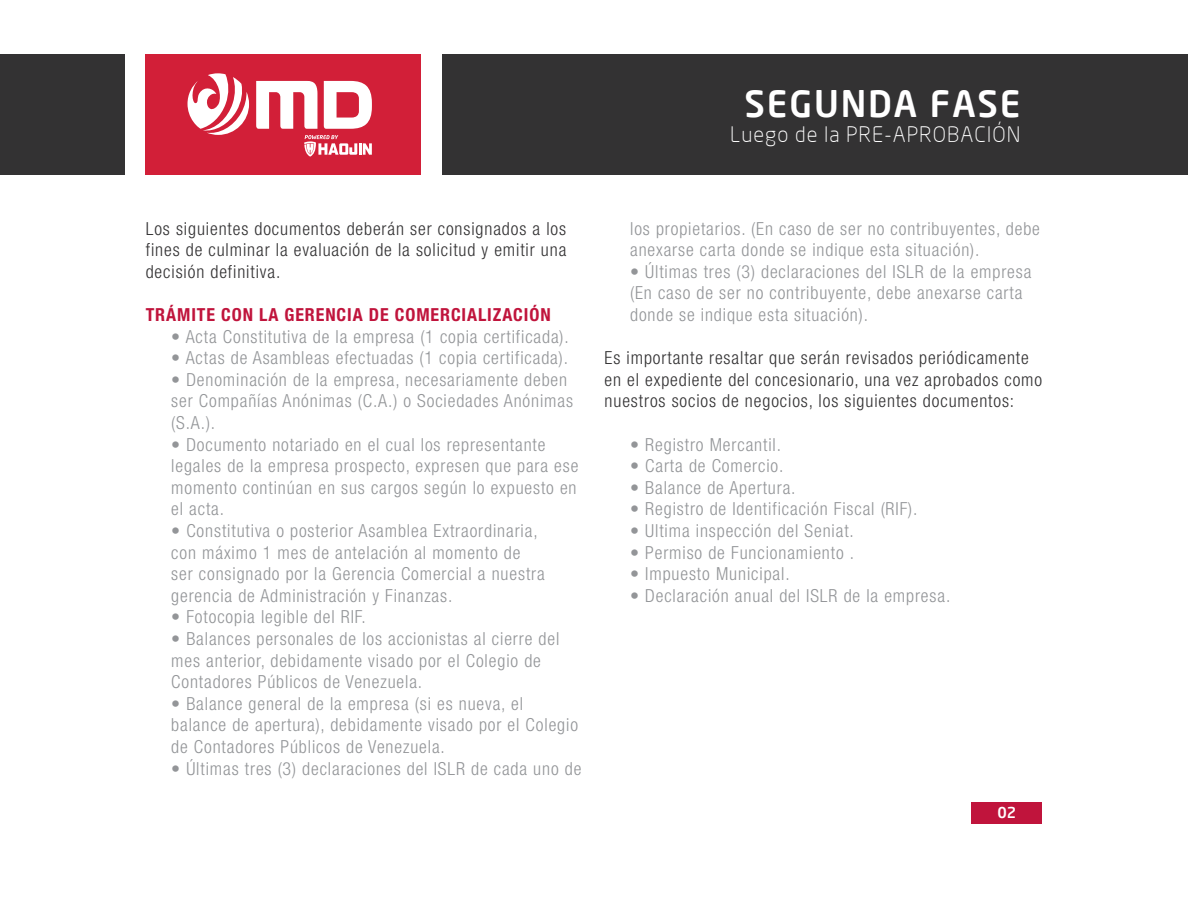
<style>
.page{position:relative;width:1188px;height:918px;background:#fff}
.page>*{position:absolute;margin:0;border:0;box-sizing:border-box;transform-origin:0 0}
.t1{font:500 36px "Neo Sans";letter-spacing:.05em;color:#fff}
.t2{font:300 21px "Neo Sans";letter-spacing:.05em;color:#fff}
.t3{font:300 condensed 18px/21.6px "Helvetica Neue";letter-spacing:.05em;color:#939598}
.t4{font:300 condensed 18px/21.6px "Helvetica Neue";letter-spacing:.05em;color:#333233;text-align:justify}
.t5{font:700 condensed 18px "Helvetica Neue";letter-spacing:.05em;color:#c0143c}
.t6{font:500 15px "Neo Sans";color:#fff}
</style>
<div class="page">
<div style="left:442px;top:54px;width:746px;height:120px;background:#333233"></div>
<div style="left:146px;top:54px;width:275px;height:120px;background:#d21f38"></div>
<div style="left:0;top:54px;width:125px;height:120px;background:#333233"></div>
<svg style="left:256px;top:81px;width:61px;height:48px"></svg>
<svg style="left:188px;top:73px;width:61px;height:62px"></svg>
<svg style="left:324px;top:81px;width:48px;height:48px"></svg>
<svg style="left:304px;top:135px;width:68px;height:22px"></svg>
<div style="left:972px;top:802px;width:70px;height:21px;background:#c0143c"></div>
<p class="t1" style="left:745px;top:81px;width:277px">SEGUNDA FASE</p>
<p class="t2" style="left:730px;top:121px;width:292px">Luego de la PRE-APROBACIÓN</p>
<p class="t4" style="left:146px;top:217px;width:422px">Los siguientes documentos deberán ser consignados a los fines de culminar la evaluación de la solicitud y emitir una decisión definitiva.</p>
<p class="t5" style="left:146px;top:304px;width:406px">TRÁMITE CON LA GERENCIA DE COMERCIALIZACIÓN</p>
<p class="t3" style="left:171px;top:325px;width:399px">• Acta Constitutiva de la empresa (1 copia certificada).</p>
<p class="t3" style="left:171px;top:347px;width:398px">• Actas de Asambleas efectuadas (1 copia certificada).</p>
<p class="t3" style="left:171px;top:368px;width:403px">• Denominación de la empresa, necesariamente deben ser Compañías Anónimas (C.A.) o Sociedades Anónimas (S.A.).</p>
<p class="t3" style="left:171px;top:433px;width:409px">• Documento notariado en el cual los representante legales de la empresa prospecto, expresen que para ese momento continúan en sus cargos según lo expuesto en el acta.</p>
<p class="t3" style="left:171px;top:520px;width:375px">• Constitutiva o posterior Asamblea Extraordinaria, con máximo 1 mes de antelación al momento de ser consignado por la Gerencia Comercial a nuestra gerencia de Administración y Finanzas.</p>
<p class="t3" style="left:171px;top:606px;width:196px">• Fotocopia legible del RIF.</p>
<p class="t3" style="left:171px;top:628px;width:390px">• Balances personales de los accionistas al cierre del mes anterior, debidamente visado por el Colegio de<br>Contadores Públicos de Venezuela.</p>
<p class="t3" style="left:171px;top:692px;width:408px">• Balance general de la empresa (si es nueva, el balance de apertura), debidamente visado por el Colegio de Contadores Públicos de Venezuela.</p>
<p class="t3" style="left:171px;top:757px;width:412px">• Últimas tres (3) declaraciones del ISLR de cada uno de</p>
<p class="t3" style="left:630px;top:217px;width:411px">los propietarios. (En caso de ser no contribuyentes, debe anexarse carta donde se indique esta situación).</p>
<p class="t3" style="left:630px;top:260px;width:403px">• Últimas tres (3) declaraciones del ISLR de la empresa (En caso de ser no contribuyente, debe anexarse carta donde se indique esta situación).</p>
<p class="t4" style="left:605px;top:347px;width:439px;text-align:left">Es importante resaltar que serán revisados periódicamente en el expediente del concesionario, una vez aprobados como nuestros socios de negocios, los siguientes documentos:</p>
<p class="t3" style="left:630px;top:433px;width:152px">• Registro Mercantil.</p>
<p class="t3" style="left:630px;top:455px;width:155px">• Carta de Comercio.</p>
<p class="t3" style="left:630px;top:476px;width:167px">• Balance de Apertura.</p>
<p class="t3" style="left:630px;top:498px;width:289px">• Registro de Identificación Fiscal (RIF).</p>
<p class="t3" style="left:630px;top:520px;width:225px">• Ultima inspección del Seniat.</p>
<p class="t3" style="left:630px;top:541px;width:226px">• Permiso de Funcionamiento .</p>
<p class="t3" style="left:630px;top:563px;width:161px">• Impuesto Municipal.</p>
<p class="t3" style="left:630px;top:584px;width:322px">• Declaración anual del ISLR de la empresa.</p>
<p class="t6" style="left:998px;top:803px;width:20px">02</p>
</div>
